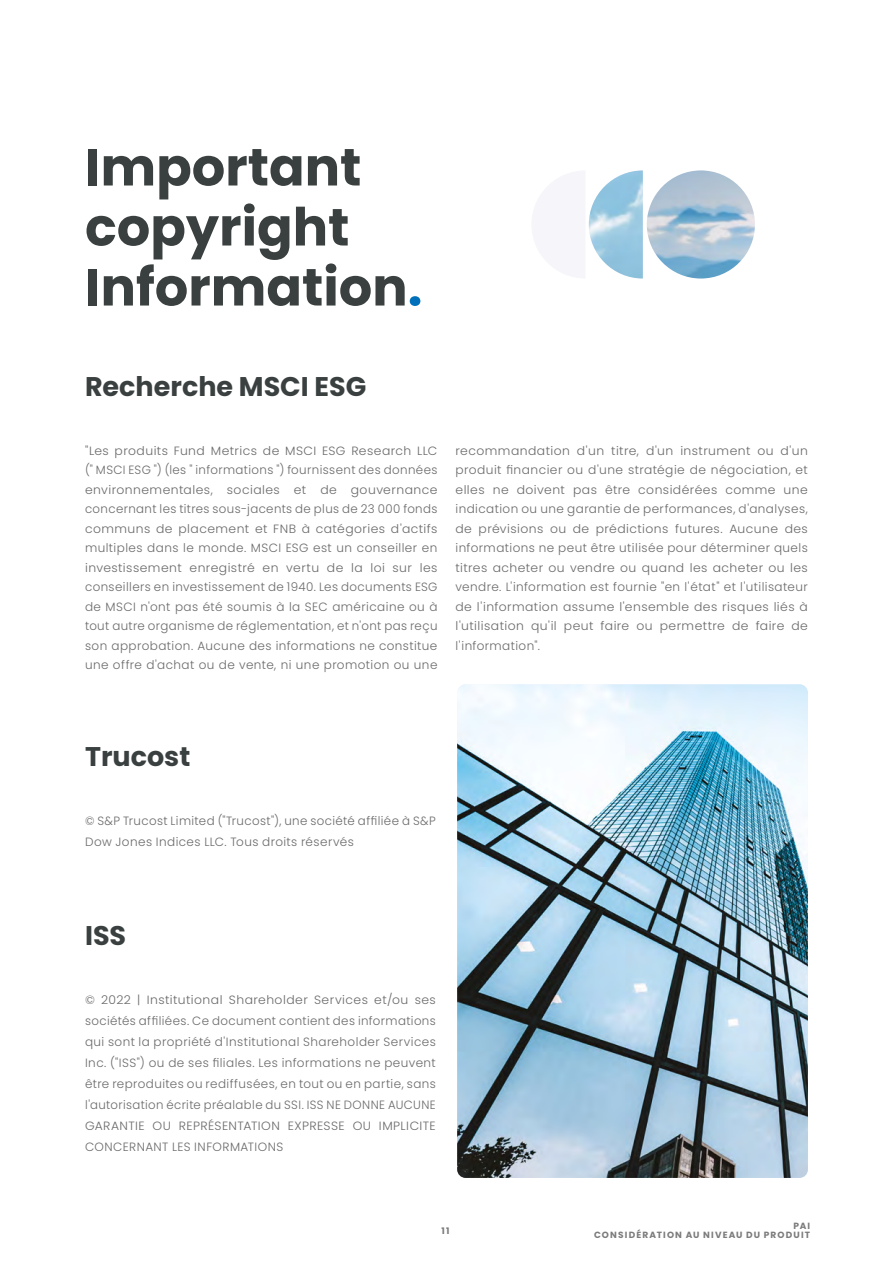
<style>
.page{position:relative;width:893px;height:1263px;background:#fff}
.page>*{position:absolute;margin:0;border:0;box-sizing:border-box;transform-origin:0 0}
.t1{font:700 52.5px/60px "Poppins";color:#39403f}
.t2{font:700 27px "Poppins";color:#39403f}
.t3{font:300 12px/19.5px "Poppins";letter-spacing:.035em;color:#6a6a6a;text-align:justify}
.t4{font:700 9px/9px "Poppins";letter-spacing:.125em;color:#7c7b7b;text-align:right}
.s1{color:#0070ba}
</style>
<div class="page">
<img style="left:457px;top:684px;width:351px;height:494px">
<img style="left:647px;top:170px;width:108px;height:108px;border-radius:54px">
<svg style="left:588px;top:170px;width:55px;height:108px"></svg>
<h1 class="t1" style="left:85px;top:137px;width:339px">Important copyright<br>Information<span class="s1">.</span></h1>
<h2 class="t2" style="left:85px;top:370px;width:283px">Recherche MSCI ESG</h2>
<p class="t3" style="left:85px;top:441px;width:354px">"Les produits Fund Metrics de MSCI ESG Research LLC (" MSCI ESG ") (les " informations ") fournissent des données environnementales, sociales et de gouvernance concernant les titres sous-jacents de plus de 23 000 fonds communs de placement et FNB à catégories d'actifs multiples dans le monde. MSCI ESG est un conseiller en investissement enregistré en vertu de la loi sur les conseillers en investissement de 1940. Les documents ESG de MSCI n'ont pas été soumis à la SEC américaine ou à tout autre organisme de réglementation, et n'ont pas reçu son approbation. Aucune des informations ne constitue une offre d'achat ou de vente, ni une promotion ou une</p>
<p class="t3" style="left:455px;top:441px;width:354px">recommandation d'un titre, d'un instrument ou d'un produit financier ou d'une stratégie de négociation, et elles ne doivent pas être considérées comme une indication ou une garantie de performances, d'analyses, de prévisions ou de prédictions futures. Aucune des informations ne peut être utilisée pour déterminer quels titres acheter ou vendre ou quand les acheter ou les vendre. L'information est fournie "en l'état" et l'utilisateur de l'information assume l'ensemble des risques liés à l'utilisation qu'il peut faire ou permettre de faire de l'information".</p>
<h2 class="t2" style="left:85px;top:741px;width:107px">Trucost</h2>
<p class="t3" style="left:85px;top:810px;width:352px;line-height:21px">© S&amp;P Trucost Limited ("Trucost"), une société affiliée à S&amp;P<br>Dow Jones Indices LLC. Tous droits réservés</p>
<h2 class="t2" style="left:85px;top:920px;width:43px">ISS</h2>
<p class="t3" style="left:85px;top:989px;width:352px;line-height:21px">© 2022 | Institutional Shareholder Services et/ou ses sociétés affiliées. Ce document contient des informations qui sont la propriété d'Institutional Shareholder Services Inc. ("ISS") ou de ses filiales. Les informations ne peuvent être reproduites ou rediffusées, en tout ou en partie, sans l'autorisation écrite préalable du SSI. ISS NE DONNE AUCUNE GARANTIE OU REPRÉSENTATION EXPRESSE OU IMPLICITE CONCERNANT LES INFORMATIONS</p>
<p class="t4" style="left:441px;top:1226px;width:9px">11</p>
<p class="t4" style="left:594px;top:1221px;width:218px">PAI<br>CONSIDÉRATION AU NIVEAU DU PRODUIT</p>
</div>
